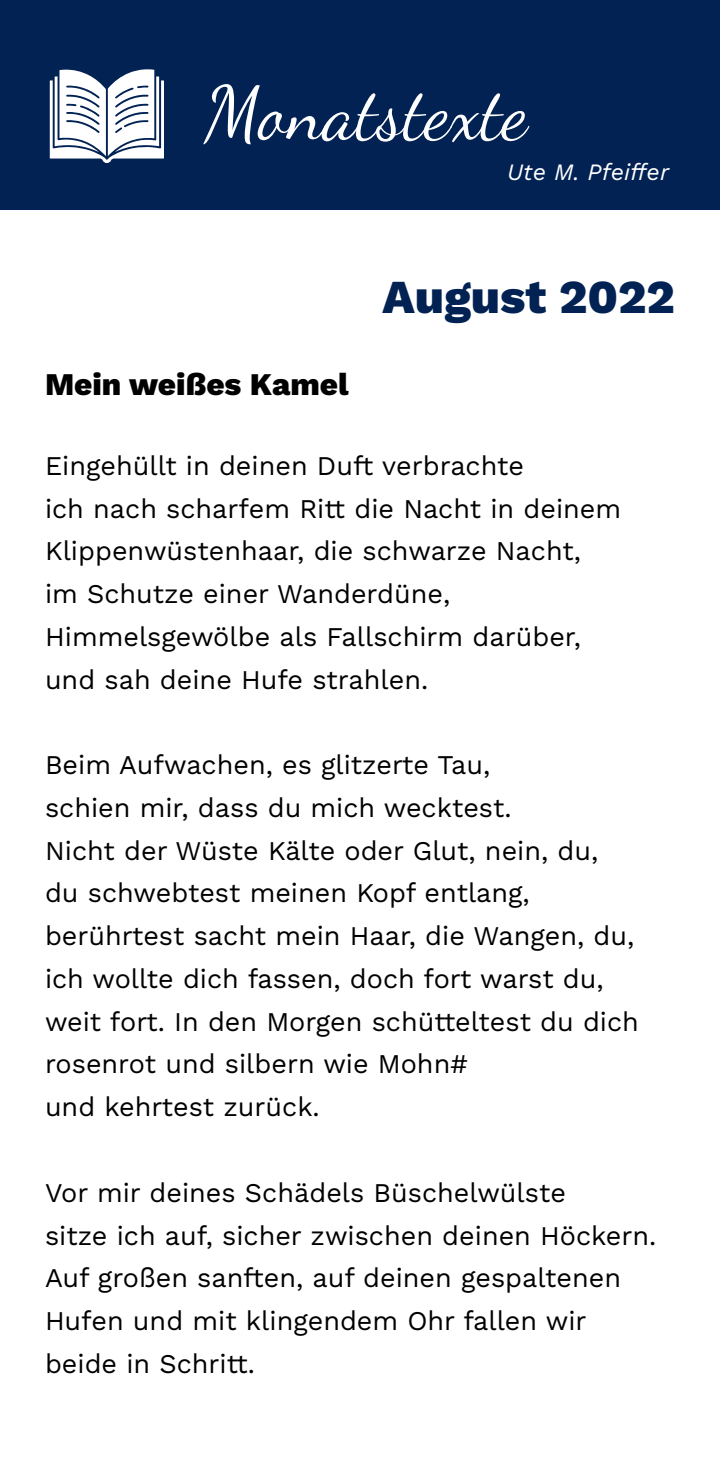
<style>
.page{position:relative;width:720px;height:1463px;background:#fff}
.page>*{position:absolute;margin:0;border:0;box-sizing:border-box;transform-origin:0 0}
.t1{font:74.7px "Dancing Script OT";color:#fff}
.t2{font:800 47.25px "Work Sans";color:#022254}
.t3{font:800 31.5px "Work Sans";color:#000}
.t4{font:27px/42.8px "Work Sans";color:#000}
.t5{font:italic 23.4px "Work Sans";color:#fff}
</style>
<div class="page">
<div style="left:0;top:0;width:720px;height:209px;background:#022254"></div>
<svg style="left:50px;top:69px;width:114px;height:94px"></svg>
<p class="t1" style="left:204px;top:69px;width:326px">Monatstexte</p>
<p class="t5" style="left:507px;top:154px;width:163px">Ute M. Pfeiffer</p>
<p class="t3" style="left:45px;top:360px;width:305px">Mein weißes Kamel</p>
<p class="t2" style="left:383px;top:261px;width:294px">August 2022</p>
<p class="t4" style="left:45px;top:443px;width:481px">Eingehüllt in deinen Duft verbrachte</p>
<p class="t4" style="left:45px;top:486px;width:578px">ich nach scharfem Ritt die Nacht in deinem<br>Klippenwüstenhaar, die schwarze Nacht,</p>
<p class="t4" style="left:45px;top:571px;width:407px">im Schutze einer Wanderdüne,</p>
<p class="t4" style="left:45px;top:614px;width:537px">Himmelsgewölbe als Fallschirm darüber,</p>
<p class="t4" style="left:45px;top:657px;width:385px">und sah deine Hufe strahlen.</p>
<p class="t4" style="left:45px;top:742px;width:447px">Beim Aufwachen, es glitzerte Tau,</p>
<p class="t4" style="left:45px;top:785px;width:468px">schien mir, dass du mich wecktest.</p>
<p class="t4" style="left:45px;top:828px;width:555px">Nicht der Wüste Kälte oder Glut, nein, du,</p>
<p class="t4" style="left:45px;top:870px;width:486px">du schwebtest meinen Kopf entlang,</p>
<p class="t4" style="left:45px;top:913px;width:591px">berührtest sacht mein Haar, die Wangen, du, ich wollte dich fassen, doch fort warst du,</p>
<p class="t4" style="left:45px;top:999px;width:595px">weit fort. In den Morgen schütteltest du dich</p>
<p class="t4" style="left:45px;top:1041px;width:424px">rosenrot und silbern wie Mohn#</p>
<p class="t4" style="left:45px;top:1084px;width:276px">und kehrtest zurück.</p>
<p class="t4" style="left:45px;top:1170px;width:522px">Vor mir deines Schädels Büschelwülste</p>
<p class="t4" style="left:45px;top:1212px;width:613px">sitze ich auf, sicher zwischen deinen Höckern.</p>
<p class="t4" style="left:45px;top:1255px;width:578px">Auf großen sanften, auf deinen gespaltenen<br>Hufen und mit klingendem Ohr fallen wir</p>
<p class="t4" style="left:45px;top:1341px;width:211px">beide in Schritt.</p>
</div>
